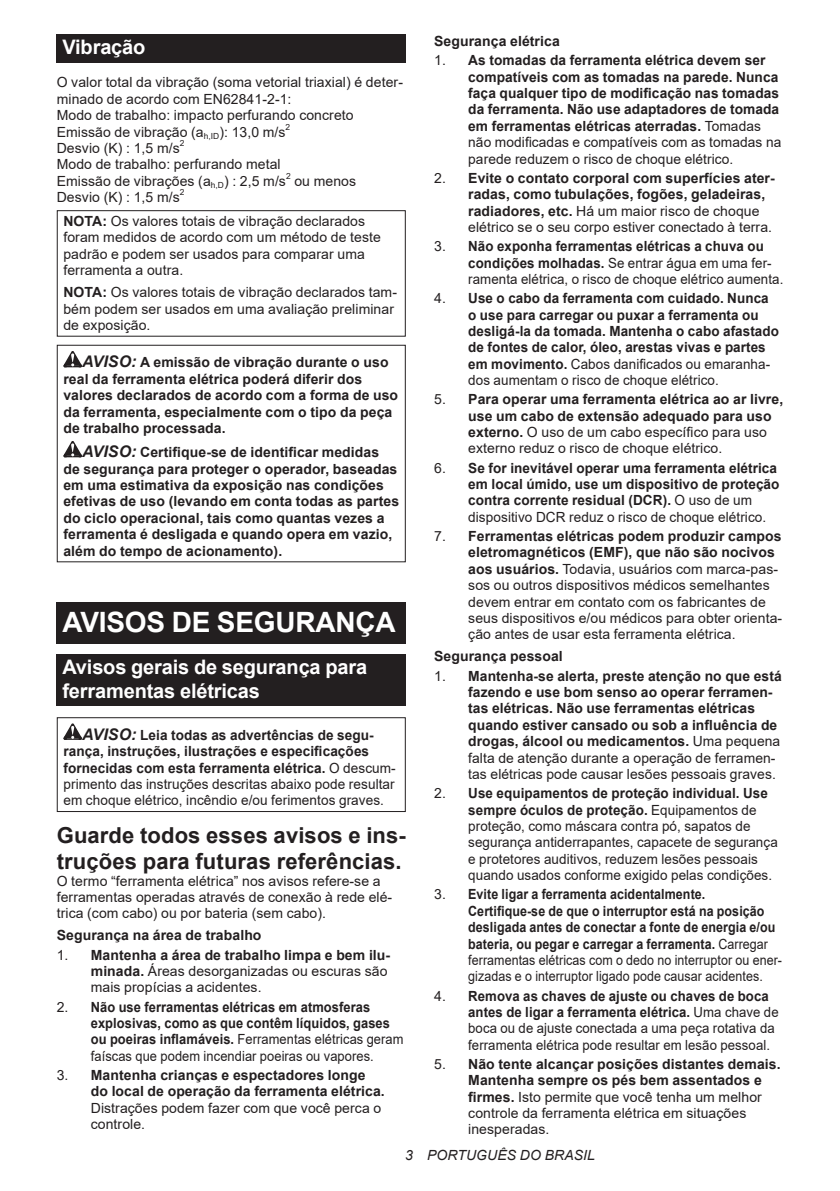
<style>
.page{position:relative;width:840px;height:1191px;background:#fff}
.page>*{position:absolute;margin:0;border:0;box-sizing:border-box;transform-origin:0 0}
.t1{font:700 28px "Arial";letter-spacing:-.01em;color:#fff}
.t2{font:700 22px/25.8px "Arial";letter-spacing:.005em;color:#231f20}
.t3{font:700 20px/23.4px "Arial";letter-spacing:-.01em;color:#fff}
.t4{font:700 14px/16.4px "Arial";letter-spacing:.005em;color:#231f20}
.t5{font:14px/16.4px "Arial";letter-spacing:.005em;color:#231f20}
.t6{font:700 14px/16.4px "Arial";letter-spacing:.005em;color:#231f20;scale:.89 1}
.t7{font:700 14px/16.4px "Arial";letter-spacing:.005em;color:#231f20;scale:.96 1}
.t8{font:700 14px/16.4px "Arial";letter-spacing:.005em;color:#231f20;scale:.92 1}
.t9{font:italic 14px "Arial";letter-spacing:.005em;color:#231f20}
.t10{font:8.4px "Arial";color:#231f20}
.s1{font-weight:700}
.s2{font-style:italic;font-size:16px}
.s3{font-weight:400}
</style>
<div class="page">
<div style="left:57px;top:34px;width:348px;height:29px;background:#231f20"></div>
<div style="left:57px;top:210px;width:348px;height:127px;border:1px solid #231f20"></div>
<svg style="left:63px;top:351px;width:19px;height:16px"></svg>
<svg style="left:63px;top:441px;width:19px;height:16px"></svg>
<div style="left:57px;top:345px;width:348px;height:217px;border:1px solid #231f20"></div>
<div style="left:57px;top:602px;width:348px;height:41px;background:#231f20"></div>
<div style="left:57px;top:654px;width:348px;height:52px;background:#231f20"></div>
<svg style="left:63px;top:723px;width:19px;height:17px"></svg>
<div style="left:57px;top:717px;width:348px;height:95px;border:1px solid #231f20"></div>
<h3 class="t3" style="left:62px;top:36px;width:84px">Vibração</h3>
<p class="t5" style="left:57px;top:74px;width:347px">O valor total da vibração (soma vetorial triaxial) é deter&shy;minado de acordo com EN62841-2-1:<br>Modo de trabalho: impacto perfurando concreto Emissão de vibração (a<sub>h,ID</sub>): 13,0 m/s</p>
<p class="t10" style="left:285px;top:121px;width:6px">2</p>
<p class="t5" style="left:57px;top:140px;width:124px">Desvio (K) : 1,5 m/s</p>
<p class="t10" style="left:180px;top:137px;width:6px">2</p>
<p class="t5" style="left:57px;top:156px;width:230px">Modo de trabalho: perfurando metal<br>Emissão de vibrações (a<sub>h,D</sub>) : 2,5 m/s</p>
<p class="t10" style="left:286px;top:170px;width:6px">2</p>
<p class="t5" style="left:294px;top:172px;width:63px">ou menos</p>
<p class="t5" style="left:57px;top:189px;width:124px">Desvio (K) : 1,5 m/s</p>
<p class="t10" style="left:180px;top:186px;width:6px">2</p>
<p class="t5" style="left:63px;top:213px;width:319px"><span class="s1">NOTA:</span> Os valores totais de vibração declarados foram medidos de acordo com um método de teste padrão e podem ser usados para comparar uma ferramenta a outra.</p>
<p class="t5" style="left:63px;top:284px;width:335px"><span class="s1">NOTA:</span> Os valores totais de vibração declarados tam&shy;bém podem ser usados em uma avaliação preliminar de exposição.</p>
<p class="t4" style="left:63px;top:354px;width:336px;text-indent:19px"><span class="s2">AVISO:</span> A emissão de vibração durante o uso real da ferramenta elétrica poderá diferir dos valores declarados de acordo com a forma de uso da ferramenta, especialmente com o tipo da peça de trabalho processada.</p>
<p class="t4" style="left:63px;top:444px;width:337px;text-indent:19px"><span class="s2">AVISO:</span> Certifique-se de identificar medidas de segurança para proteger o operador, baseadas em uma estimativa da exposição nas condições efetivas de uso (levando em conta todas as partes do ciclo operacional, tais como quantas vezes a ferramenta é desligada e quando opera em vazio, além do tempo de acionamento).</p>
<h1 class="t1" style="left:62px;top:602px;width:334px">AVISOS DE SEGURANÇA</h1>
<h3 class="t3" style="left:62px;top:656px;width:306px">Avisos gerais de segurança para ferramentas elétricas</h3>
<p class="t4" style="left:63px;top:727px;width:334px;text-indent:19px"><span class="s2">AVISO:</span> Leia todas as advertências de segu&shy;rança, instruções, ilustrações e especificações fornecidas com esta ferramenta elétrica. <span class="s3">O descum&shy;primento das instruções descritas abaixo pode resultar em choque elétrico, incêndio e/ou ferimentos graves.</span></p>
<h2 class="t2" style="left:57px;top:823px;width:350px">Guarde todos esses avisos e ins&shy;truções para futuras referências.</h2>
<p class="t5" style="left:57px;top:872px;width:337px">O termo “ferramenta elétrica” nos avisos refere-se a ferramentas operadas através de conexão à rede elé&shy;trica (com cabo) ou por bateria (sem cabo).</p>
<p class="t4" style="left:57px;top:927px;width:206px">Segurança na área de trabalho</p>
<p class="t5" style="left:91px;top:946px;width:300px;text-indent:-34px">1. <span class="s1">Mantenha a área de trabalho limpa e bem ilu&shy;minada.</span> Áreas desorganizadas ou escuras são mais propícias a acidentes.</p>
<p class="t8" style="left:91px;top:998px;width:341px;text-indent:-34px"><span class="s3">2.</span> Não use ferramentas elétricas em atmosferas explosivas, como as que contêm líquidos, gases ou poeiras inflamáveis. <span class="s3">Ferramentas elétricas geram faíscas que podem incendiar poeiras ou vapores.</span></p>
<p class="t4" style="left:91px;top:1067px;width:295px;text-indent:-34px"><span class="s3">3.</span> Mantenha crianças e espectadores longe do local de operação da ferramenta elétrica.</p>
<p class="t5" style="left:91px;top:1099px;width:292px">Distrações podem fazer com que você perca o controle.</p>
<p class="t4" style="left:434px;top:33px;width:127px">Segurança elétrica</p>
<p class="t4" style="left:468px;top:52px;width:314px;text-indent:-34px"><span class="s3">1.</span> As tomadas da ferramenta elétrica devem ser compatíveis com as tomadas na parede. Nunca faça qualquer tipo de modificação nas tomadas da ferramenta. Não use adaptadores de tomada em ferramentas elétricas aterradas. <span class="s3">Tomadas não modificadas e compatíveis com as tomadas na parede reduzem o risco de choque elétrico.</span></p>
<p class="t4" style="left:468px;top:170px;width:308px;text-indent:-34px"><span class="s3">2.</span> Evite o contato corporal com superfícies ater&shy;radas, como tubulações, fogões, geladeiras, radiadores, etc. <span class="s3">Há um maior risco de choque elétrico se o seu corpo estiver conectado à terra.</span></p>
<p class="t5" style="left:468px;top:238px;width:316px;text-indent:-34px">3. <span class="s1">Não exponha ferramentas elétricas a chuva ou condições molhadas.</span> Se entrar água em uma fer&shy;ramenta elétrica, o risco de choque elétrico aumenta.</p>
<p class="t7" style="left:468px;top:290px;width:325px;text-indent:-34px"><span class="s3">4.</span> Use o cabo da ferramenta com cuidado. Nunca o use para carregar ou puxar a ferramenta ou desligá-la da tomada. Mantenha o cabo afastado de fontes de calor, óleo, arestas vivas e partes em movimento. <span class="s3">Cabos danificados ou emaranha&shy;dos aumentam o risco de choque elétrico.</span></p>
<p class="t4" style="left:468px;top:391px;width:316px;text-indent:-34px"><span class="s3">5.</span> Para operar uma ferramenta elétrica ao ar livre, use um cabo de extensão adequado para uso externo. <span class="s3">O uso de um cabo específico para uso externo reduz o risco de choque elétrico.</span></p>
<p class="t4" style="left:468px;top:460px;width:313px;text-indent:-34px"><span class="s3">6.</span> Se for inevitável operar uma ferramenta elétrica em local úmido, use um dispositivo de proteção contra corrente residual (DCR). <span class="s3">O uso de um dispositivo DCR reduz o risco de choque elétrico.</span></p>
<p class="t5" style="left:468px;top:528px;width:315px;text-indent:-34px">7. <span class="s1">Ferramentas elétricas podem produzir campos eletromagnéticos (EMF), que não são nocivos aos usuários.</span> Todavia, usuários com marca-pas&shy;sos ou outros dispositivos médicos semelhantes devem entrar em contato com os fabricantes de seus dispositivos e/ou médicos para obter orienta&shy;ção antes de usar esta ferramenta elétrica.</p>
<p class="t4" style="left:434px;top:648px;width:130px">Segurança pessoal</p>
<p class="t4" style="left:468px;top:667px;width:315px;text-indent:-34px"><span class="s3">1.</span> Mantenha-se alerta, preste atenção no que está fazendo e use bom senso ao operar ferramen&shy;tas elétricas. Não use ferramentas elétricas quando estiver cansado ou sob a influência de drogas, álcool ou medicamentos. <span class="s3">Uma pequena falta de atenção durante a operação de ferramen&shy;tas elétricas pode causar lesões pessoais graves.</span></p>
<p class="t5" style="left:468px;top:785px;width:311px;text-indent:-34px">2. <span class="s1">Use equipamentos de proteção individual. Use sempre óculos de proteção.</span> Equipamentos de proteção, como máscara contra pó, sapatos de segurança antiderrapantes, capacete de segurança e protetores auditivos, reduzem lesões pessoais quando usados conforme exigido pelas condições.</p>
<p class="t6" style="left:468px;top:886px;width:354px;text-indent:-34px"><span class="s3">3.</span> Evite ligar a ferramenta acidentalmente.<br>Certifique-se de que o interruptor está na posição desligada antes de conectar a fonte de energia e/ou bateria, ou pegar e carregar a ferramenta. <span class="s3">Carregar ferramentas elétricas com o dedo no interruptor ou ener&shy;gizadas e o interruptor ligado pode causar acidentes.</span></p>
<p class="t5" style="left:468px;top:987px;width:312px;text-indent:-34px">4. <span class="s1">Remova as chaves de ajuste ou chaves de boca antes de ligar a ferramenta elétrica.</span> Uma chave de boca ou de ajuste conectada a uma peça rotativa da ferramenta elétrica pode resultar em lesão pessoal.</p>
<p class="t5" style="left:468px;top:1055px;width:314px;text-indent:-34px">5. <span class="s1">Não tente alcançar posições distantes demais.<br>Mantenha sempre os pés bem assentados e firmes.</span> Isto permite que você tenha um melhor controle da ferramenta elétrica em situações inesperadas.</p>
<p class="t9" style="left:405px;top:1146px;width:191px">3 PORTUGUÊS DO BRASIL</p>
</div>
